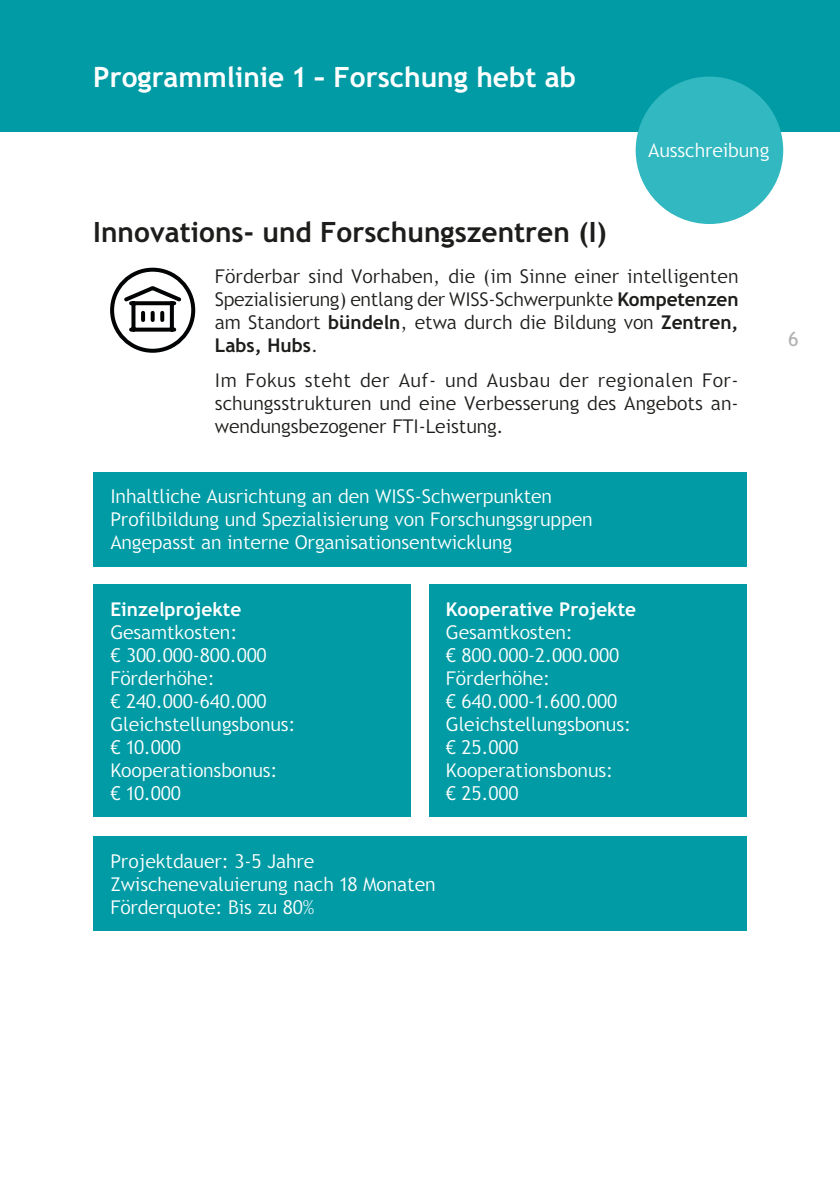
<style>
.page{position:relative;width:840px;height:1191px;background:#fff}
.page>*{position:absolute;margin:0;border:0;box-sizing:border-box;transform-origin:0 0}
.t1{font:700 28px "Trebuchet SBG2";color:#1d1d1b}
.t2{font:700 28px "Trebuchet SBG2";color:#fff}
.t3{font:20px "Trebuchet SBG2";color:#b2b2b2}
.t4{font:300 19px/23px "Trebuchet SBG2";color:#fff}
.t5{font:300 19px/23px "Trebuchet SBG2";color:#1d1d1b;text-align:justify}
.t6{font:700 19px "Trebuchet SBG2";color:#fff}
.s1{font-weight:700}
</style>
<div class="page">
<svg style="left:110px;top:267px;width:86px;height:86px"></svg>
<div style="left:0;top:0;width:839px;height:131px;background:#009ba4"></div>
<div style="left:635px;top:77px;width:147px;height:147px;background:#31b8c0;border-radius:50%"></div>
<div style="left:93px;top:472px;width:653px;height:94px;background:#009ba4"></div>
<div style="left:93px;top:836px;width:653px;height:94px;background:#009ba4"></div>
<div style="left:93px;top:585px;width:318px;height:232px;background:#009ba4"></div>
<div style="left:428px;top:585px;width:318px;height:232px;background:#009ba4"></div>
<h1 class="t2" style="left:93px;top:59px;width:484px">Programmlinie 1 – Forschung hebt ab</h1>
<p class="t4" style="left:648px;top:139px;width:122px">Ausschreibung</p>
<h1 class="t1" style="left:93px;top:214px;width:514px">Innovations- und Forschungszentren (I)</h1>
<p class="t5" style="left:215px;top:265px;width:525px">Förderbar sind Vorhaben, die (im Sinne einer intelligenten Spezialisierung) entlang der WISS-Schwerpunkte <span class="s1">Kompetenzen </span>am Standort <span class="s1">bündeln</span>, etwa durch die Bildung von <span class="s1">Zentren, Labs, Hubs</span>.</p>
<p class="t5" style="left:215px;top:368px;width:525px">Im Fokus steht der Auf- und Ausbau der regionalen For&shy;schungsstrukturen und eine Verbesserung des Angebots an&shy;wendungsbezogener FTI-Leistung.</p>
<p class="t4" style="left:110px;top:485px;width:483px">Inhaltliche Ausrichtung an den WISS-Schwerpunkten<br>Profilbildung und Spezialisierung von Forschungsgruppen<br>Angepasst an interne Organisationsentwicklung</p>
<p class="t6" style="left:110px;top:597px;width:132px">Einzelprojekte</p>
<p class="t4" style="left:110px;top:620px;width:186px">Gesamtkosten:<br>€ 300.000-800.000<br>Förderhöhe:<br>€ 240.000-640.000<br>Gleichstellungsbonus: € 10.000<br>Kooperationsbonus:<br>€ 10.000</p>
<p class="t6" style="left:445px;top:597px;width:192px">Kooperative Projekte</p>
<p class="t4" style="left:445px;top:620px;width:186px">Gesamtkosten:<br>€ 800.000-2.000.000<br>Förderhöhe:<br>€ 640.000-1.600.000<br>Gleichstellungsbonus: € 25.000<br>Kooperationsbonus:<br>€ 25.000</p>
<p class="t4" style="left:110px;top:849px;width:326px">Projektdauer: 3-5 Jahre<br>Zwischenevaluierung nach 18 Monaten<br>Förderquote: Bis zu 80%</p>
<p class="t3" style="left:787px;top:327px;width:12px">6</p>
</div>
